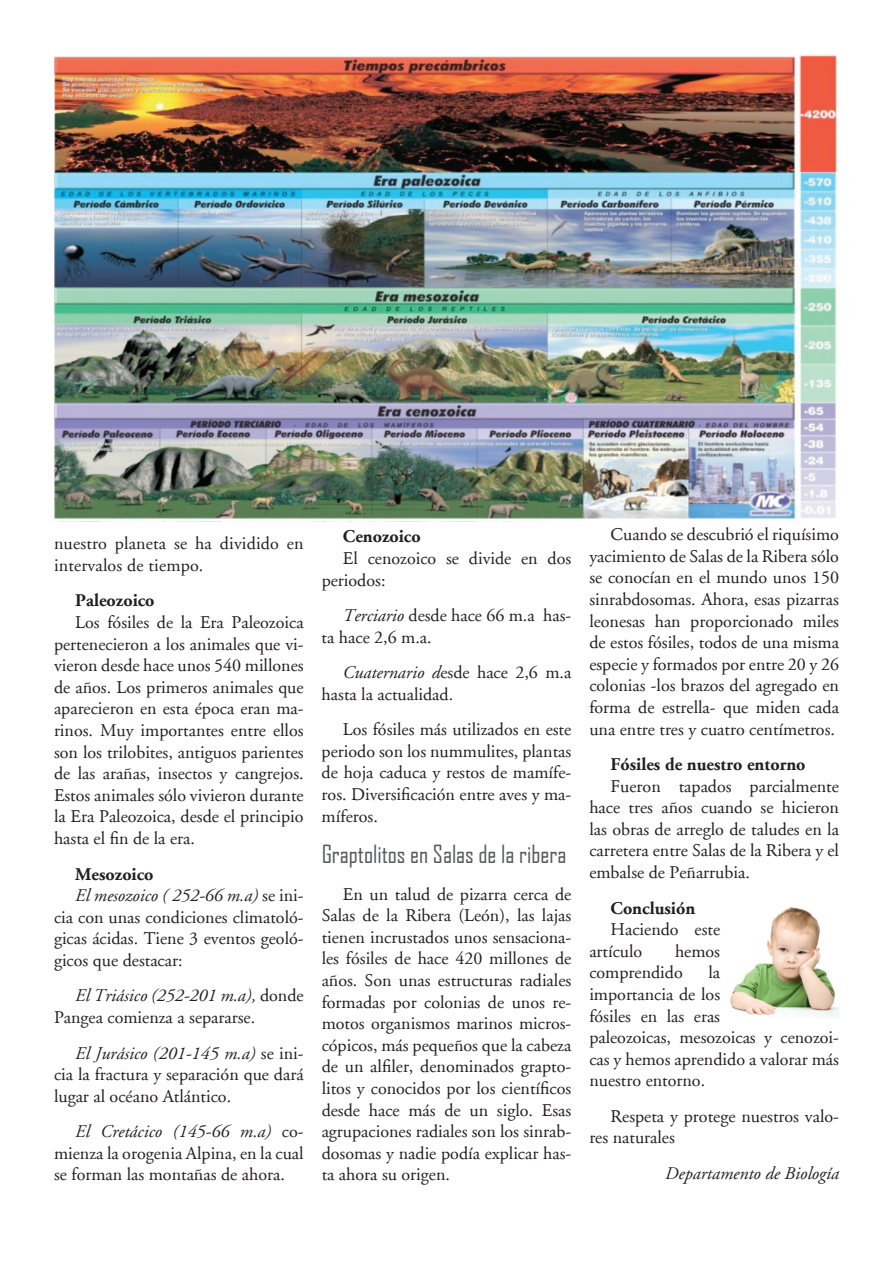
<style>
.page{position:relative;width:893px;height:1263px;background:#fff}
.page>*{position:absolute;margin:0;border:0;box-sizing:border-box;transform-origin:0 0}
.t1{font:24px "Agency FB";color:#57585a}
.t2{font:18px/21.6px "Adobe Garamond";color:#231f20}
.t3{font:700 18px "Adobe Garamond";color:#231f20}
.t4{font:italic 18px "Adobe Garamond";color:#231f20}
.s1{font-style:normal}
.s2{font-style:italic}
</style>
<div class="page">
<img style="left:54px;top:54px;width:783px;height:466px">
<img style="left:730px;top:907px;width:109px;height:111px">
<p class="t2" style="left:54px;top:533px;width:251px">nuestro planeta se ha dividido en intervalos de tiempo.</p>
<p class="t3" style="left:75px;top:591px;width:81px">Paleozoico</p>
<p class="t2" style="left:54px;top:612px;width:251px;text-align:justify;text-indent:21px">Los fósiles de la Era Paleozoica pertenecieron a los animales que vi&shy;vieron desde hace unos 540 millones de años. Los primeros animales que aparecieron en esta época eran ma&shy;rinos. Muy importantes entre ellos son los trilobites, antiguos parientes de las arañas, insectos y cangrejos.<br>Estos animales sólo vivieron durante la Era Paleozoica, desde el principio hasta el fin de la era.</p>
<p class="t3" style="left:75px;top:864px;width:80px">Mesozoico</p>
<p class="t4" style="left:75px;top:886px;width:230px">El mesozoico ( 252-66 m.a) <span class="s1">se ini-</span></p>
<p class="t2" style="left:54px;top:907px;width:251px">cia con unas condiciones climatoló-</p>
<p class="t2" style="left:54px;top:928px;width:251px">gicas ácidas. Tiene 3 eventos geoló-</p>
<p class="t2" style="left:54px;top:950px;width:130px">gicos que destacar:</p>
<p class="t2" style="left:54px;top:985px;width:251px;text-indent:21px"><span class="s2">El Triásico (252-201 m.a),</span> donde<br>Pangea comienza a separarse.</p>
<p class="t2" style="left:54px;top:1042px;width:251px;text-align:justify;text-indent:21px"><span class="s2">El Jurásico (201-145 m.a)</span> se ini&shy;cia la fractura y separación que dará lugar al océano Atlántico.</p>
<p class="t2" style="left:54px;top:1121px;width:251px;text-align:justify;text-indent:21px"><span class="s2">El Cretácico (145-66 m.a)</span> co&shy;mienza la orogenia Alpina, en la cual se forman las montañas de ahora.</p>
<p class="t3" style="left:343px;top:527px;width:79px">Cenozoico</p>
<p class="t2" style="left:322px;top:548px;width:251px;text-indent:21px">El cenozoico se divide en dos periodos:</p>
<p class="t2" style="left:322px;top:605px;width:251px;text-indent:21px"><span class="s2">Terciario</span> desde hace 66 m.a has&shy;ta hace 2,6 m.a.</p>
<p class="t2" style="left:322px;top:662px;width:251px;text-indent:21px"><span class="s2">Cuaternario d</span>esde hace 2,6 m.a hasta la actualidad.</p>
<p class="t2" style="left:322px;top:719px;width:251px;text-align:justify;text-indent:21px">Los fósiles más utilizados en este periodo son los nummulites, plantas de hoja caduca y restos de mamífe&shy;ros. Diversificación entre aves y ma&shy;míferos.</p>
<h1 class="t1" style="left:322px;top:839px;width:246px">Graptolitos en Salas de la ribera</h1>
<p class="t2" style="left:322px;top:883px;width:251px;text-align:justify;text-indent:21px">En un talud de pizarra cerca de Salas de la Ribera (León), las lajas tienen incrustados unos sensaciona&shy;les fósiles de hace 420 millones de años. Son unas estructuras radiales formadas por colonias de unos re&shy;motos organismos marinos micros&shy;cópicos, más pequeños que la cabeza de un alfiler, denominados grapto&shy;litos y conocidos por los científicos desde hace más de un siglo. Esas agrupaciones radiales son los sinrab&shy;dosomas y nadie podía explicar has&shy;ta ahora su origen.</p>
<p class="t2" style="left:589px;top:524px;width:251px;text-align:justify;text-indent:21px">Cuando se descubrió el riquísimo yacimiento de Salas de la Ribera sólo se conocían en el mundo unos 150 sinrabdosomas. Ahora, esas pizarras leonesas han proporcionado miles de estos fósiles, todos de una misma especie y formados por entre 20 y 26 colonias -los brazos del agregado en forma de estrella- que miden cada una entre tres y cuatro centímetros.</p>
<p class="t3" style="left:611px;top:754px;width:196px">Fósiles de nuestro entorno</p>
<p class="t2" style="left:589px;top:776px;width:251px;text-align:justify;text-indent:21px">Fueron tapados parcialmente hace tres años cuando se hicieron las obras de arreglo de taludes en la carretera entre Salas de la Ribera y el embalse de Peñarrubia.</p>
<p class="t3" style="left:611px;top:898px;width:86px">Conclusión</p>
<p class="t2" style="left:589px;top:919px;width:132px;text-indent:21px">Haciendo este artículo</p>
<p class="t2" style="left:589px;top:941px;width:132px;text-indent:86px">hemos comprendido</p>
<p class="t2" style="left:589px;top:962px;width:251px;text-indent:119px">la<br>importancia de los<br>fósiles en las eras<br>paleozoicas, mesozoicas y cenozoi&shy;cas y hemos aprendido a valorar más nuestro entorno.</p>
<p class="t2" style="left:589px;top:1106px;width:251px;text-indent:21px">Respeta y protege nuestros valo&shy;res naturales</p>
<p class="t4" style="left:665px;top:1163px;width:175px">Departamento de Biología</p>
</div>
